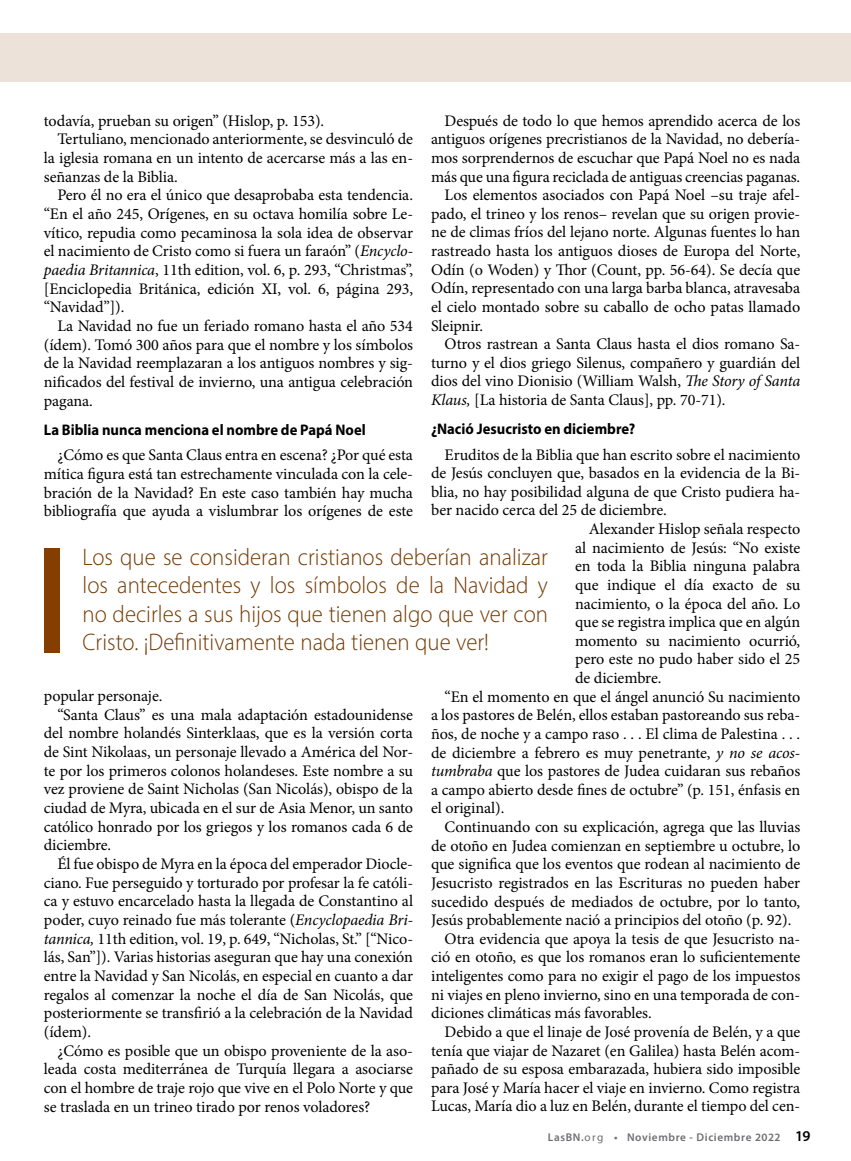
<style>
.page{position:relative;width:851px;height:1161px;background:#fff}
.page>*{position:absolute;margin:0;border:0;box-sizing:border-box;transform-origin:0 0}
.t1{font:300 24px/28.5px "Myriad Pro";color:#733900;text-align:justify;scale:.95 1}
.t2{font:16.2px/18.6px "Minion Pro";letter-spacing:-.005em;color:#000;text-align:justify}
.t3{font:700 15.3px "Myriad Pro";color:#000;scale:.95 1}
.t4{font:600 11.25px "Myriad Pro";letter-spacing:.05em;color:#6d6e71}
.s1{font-style:italic}
.s2{font-weight:400}
.s3{font-size:15px;color:#000}
</style>
<div class="page">
<div style="left:44px;top:548px;width:15px;height:105px;background:#833e00"></div>
<div style="left:0;top:33px;width:850px;height:48px;background:#ece2d9"></div>
<p class="t2" style="left:44px;top:111px;width:282px">todavía, prueban su origen” (Hislop, p. 153).</p>
<p class="t2" style="left:57px;top:130px;width:357px">Tertuliano, mencionado anteriormente, se desvinculó de</p>
<p class="t2" style="left:44px;top:149px;width:371px">la iglesia romana en un intento de acercarse más a las en-</p>
<p class="t2" style="left:44px;top:167px;width:135px">señanzas de la Biblia.</p>
<p class="t2" style="left:57px;top:186px;width:357px">Pero él no era el único que desaprobaba esta tendencia.</p>
<p class="t2" style="left:44px;top:205px;width:371px">“En el año 245, Orígenes, en su octava homilía sobre Le-</p>
<p class="t2" style="left:44px;top:223px;width:370px">vítico, repudia como pecaminosa la sola idea de observar</p>
<p class="t2" style="left:44px;top:242px;width:371px">el nacimiento de Cristo como si fuera un faraón” (<span class="s1">Encyclo-</span></p>
<p class="t2" style="left:44px;top:261px;width:371px"><span class="s1">paedia Britannica</span>, 11th edition, vol. 6, p. 293, “Christmas”,</p>
<p class="t2" style="left:44px;top:279px;width:371px">[Enciclopedia Británica, edición XI, vol. 6, página 293,</p>
<p class="t2" style="left:44px;top:298px;width:82px">“Navidad”]).</p>
<p class="t2" style="left:57px;top:317px;width:357px">La Navidad no fue un feriado romano hasta el año 534</p>
<p class="t2" style="left:44px;top:335px;width:371px">(ídem). Tomó 300 años para que el nombre y los símbolos</p>
<p class="t2" style="left:44px;top:354px;width:370px">de la Navidad reemplazaran a los antiguos nombres y sig-</p>
<p class="t2" style="left:44px;top:373px;width:371px">nificados del festival de invierno, una antigua celebración</p>
<p class="t2" style="left:44px;top:391px;width:51px">pagana.</p>
<p class="t3" style="left:44px;top:420px;width:340px">La Biblia nunca menciona el nombre de Papá Noel</p>
<p class="t2" style="left:44px;top:446px;width:371px;text-indent:13px">¿Cómo es que Santa Claus entra en escena? ¿Por qué esta mítica figura está tan estrechamente vinculada con la cele&shy;bración de la Navidad? En este caso también hay mucha bibliografía que ayuda a vislumbrar los orígenes de este</p>
<p class="t2" style="left:444px;top:111px;width:357px">Después de todo lo que hemos aprendido acerca de los</p>
<p class="t2" style="left:431px;top:130px;width:370px">antiguos orígenes precristianos de la Navidad, no debería-</p>
<p class="t2" style="left:431px;top:149px;width:370px">mos sorprendernos de escuchar que Papá Noel no es nada</p>
<p class="t2" style="left:431px;top:167px;width:370px">más que una figura reciclada de antiguas creencias paganas.</p>
<p class="t2" style="left:444px;top:186px;width:357px">Los elementos asociados con Papá Noel –su traje afel-</p>
<p class="t2" style="left:431px;top:204px;width:370px">pado, el trineo y los renos– revelan que su origen provie-</p>
<p class="t2" style="left:431px;top:223px;width:370px">ne de climas fríos del lejano norte. Algunas fuentes lo han</p>
<p class="t2" style="left:431px;top:242px;width:371px">rastreado hasta los antiguos dioses de Europa del Norte,</p>
<p class="t2" style="left:431px;top:260px;width:370px">Odín (o Woden) y Thor (Count, pp. 56-64). Se decía que</p>
<p class="t2" style="left:431px;top:279px;width:370px">Odín, representado con una larga barba blanca, atravesaba</p>
<p class="t2" style="left:431px;top:298px;width:370px">el cielo montado sobre su caballo de ocho patas llamado</p>
<p class="t2" style="left:431px;top:316px;width:54px">Sleipnir.</p>
<p class="t2" style="left:444px;top:335px;width:357px">Otros rastrean a Santa Claus hasta el dios romano Sa-</p>
<p class="t2" style="left:431px;top:353px;width:371px">turno y el dios griego Silenus, compañero y guardián del</p>
<p class="t2" style="left:431px;top:372px;width:370px">dios del vino Dionisio (William Walsh, <span class="s1">The Story of Santa</span></p>
<p class="t2" style="left:431px;top:391px;width:296px"><span class="s1">Klaus,</span> [La historia de Santa Claus], pp. 70-71).</p>
<p class="t3" style="left:431px;top:419px;width:216px">¿Nació Jesucristo en diciembre?</p>
<p class="t2" style="left:444px;top:445px;width:357px">Eruditos de la Biblia que han escrito sobre el nacimiento</p>
<p class="t2" style="left:431px;top:464px;width:370px">de Jesús concluyen que, basados en la evidencia de la Bi-</p>
<p class="t2" style="left:431px;top:482px;width:370px">blia, no hay posibilidad alguna de que Cristo pudiera ha-</p>
<p class="t2" style="left:431px;top:501px;width:237px">ber nacido cerca del 25 de diciembre.</p>
<p class="t2" style="left:588px;top:520px;width:213px">Alexander Hislop señala respecto</p>
<p class="t2" style="left:575px;top:538px;width:227px">al nacimiento de Jesús: “No existe</p>
<p class="t2" style="left:575px;top:557px;width:227px">en toda la Biblia ninguna palabra</p>
<p class="t2" style="left:575px;top:576px;width:227px">que indique el día exacto de su</p>
<p class="t2" style="left:575px;top:594px;width:226px">nacimiento, o la época del año. Lo</p>
<p class="t2" style="left:575px;top:613px;width:226px">que se registra implica que en algún</p>
<p class="t2" style="left:575px;top:631px;width:226px">momento su nacimiento ocurrió,</p>
<p class="t2" style="left:575px;top:650px;width:227px">pero este no pudo haber sido el 25</p>
<p class="t2" style="left:575px;top:669px;width:88px">de diciembre.</p>
<p class="t2" style="left:444px;top:687px;width:357px">“En el momento en que el ángel anunció Su nacimiento</p>
<p class="t2" style="left:431px;top:706px;width:370px">a los pastores de Belén, ellos estaban pastoreando sus reba-</p>
<p class="t2" style="left:431px;top:725px;width:370px">ños, de noche y a campo raso . . . El clima de Palestina . . .</p>
<p class="t2" style="left:431px;top:743px;width:370px">de diciembre a febrero es muy penetrante, <span class="s1">y no se acos-</span></p>
<p class="t2" style="left:431px;top:762px;width:370px"><span class="s1">tumbraba</span> que los pastores de Judea cuidaran sus rebaños</p>
<p class="t2" style="left:431px;top:780px;width:370px">a campo abierto desde fines de octubre” (p. 151, énfasis en</p>
<p class="t2" style="left:431px;top:799px;width:75px">el original).</p>
<p class="t2" style="left:444px;top:818px;width:357px">Continuando con su explicación, agrega que las lluvias</p>
<p class="t2" style="left:431px;top:836px;width:370px">de otoño en Judea comienzan en septiembre u octubre, lo</p>
<p class="t2" style="left:431px;top:855px;width:370px">que significa que los eventos que rodean al nacimiento de</p>
<p class="t2" style="left:431px;top:874px;width:370px">Jesucristo registrados en las Escrituras no pueden haber</p>
<p class="t2" style="left:431px;top:892px;width:370px">sucedido después de mediados de octubre, por lo tanto,</p>
<p class="t2" style="left:431px;top:911px;width:362px">Jesús probablemente nació a principios del otoño (p. 92).</p>
<p class="t2" style="left:444px;top:929px;width:357px">Otra evidencia que apoya la tesis de que Jesucristo na-</p>
<p class="t2" style="left:431px;top:948px;width:370px">ció en otoño, es que los romanos eran lo suficientemente</p>
<p class="t2" style="left:431px;top:967px;width:370px">inteligentes como para no exigir el pago de los impuestos</p>
<p class="t2" style="left:431px;top:985px;width:370px">ni viajes en pleno invierno, sino en una temporada de con-</p>
<p class="t2" style="left:431px;top:1004px;width:222px">diciones climáticas más favorables.</p>
<p class="t2" style="left:444px;top:1023px;width:357px">Debido a que el linaje de José provenía de Belén, y a que</p>
<p class="t2" style="left:431px;top:1041px;width:370px">tenía que viajar de Nazaret (en Galilea) hasta Belén acom-</p>
<p class="t2" style="left:431px;top:1060px;width:371px">pañado de su esposa embarazada, hubiera sido imposible</p>
<p class="t2" style="left:431px;top:1078px;width:370px">para José y María hacer el viaje en invierno. Como registra</p>
<p class="t2" style="left:431px;top:1097px;width:370px">Lucas, María dio a luz en Belén, durante el tiempo del cen-</p>
<h1 class="t1" style="left:82px;top:542px;width:491px">Los que se consideran cristianos deberían analizar los antecedentes y los símbolos de la Navidad y no decirles a sus hijos que tienen algo que ver con Cristo. ¡Definitivamente nada tienen que ver!</h1>
<p class="t2" style="left:44px;top:687px;width:120px">popular personaje.</p>
<p class="t2" style="left:57px;top:705px;width:357px">“Santa Claus” es una mala adaptación estadounidense</p>
<p class="t2" style="left:44px;top:724px;width:370px">del nombre holandés Sinterklaas, que es la versión corta</p>
<p class="t2" style="left:44px;top:743px;width:371px">de Sint Nikolaas, un personaje llevado a América del Nor-</p>
<p class="t2" style="left:44px;top:761px;width:371px">te por los primeros colonos holandeses. Este nombre a su</p>
<p class="t2" style="left:44px;top:780px;width:370px">vez proviene de Saint Nicholas (San Nicolás), obispo de la</p>
<p class="t2" style="left:44px;top:799px;width:371px">ciudad de Myra, ubicada en el sur de Asia Menor, un santo</p>
<p class="t2" style="left:44px;top:817px;width:370px">católico honrado por los griegos y los romanos cada 6 de</p>
<p class="t2" style="left:44px;top:836px;width:69px">diciembre.</p>
<p class="t2" style="left:57px;top:855px;width:357px">Él fue obispo de Myra en la época del emperador Diocle-</p>
<p class="t2" style="left:44px;top:873px;width:371px">ciano. Fue perseguido y torturado por profesar la fe católi-</p>
<p class="t2" style="left:44px;top:892px;width:371px">ca y estuvo encarcelado hasta la llegada de Constantino al</p>
<p class="t2" style="left:44px;top:911px;width:371px">poder, cuyo reinado fue más tolerante (<span class="s1">Encyclopaedia Bri-</span></p>
<p class="t2" style="left:44px;top:929px;width:371px"><span class="s1">tannica,</span> 11th edition, vol. 19, p. 649, “Nicholas, St.” [“Nico-</p>
<p class="t2" style="left:44px;top:948px;width:370px">lás, San”]). Varias historias aseguran que hay una conexión</p>
<p class="t2" style="left:44px;top:967px;width:371px">entre la Navidad y San Nicolás, en especial en cuanto a dar</p>
<p class="t2" style="left:44px;top:985px;width:371px">regalos al comenzar la noche el día de San Nicolás, que</p>
<p class="t2" style="left:44px;top:1004px;width:371px">posteriormente se transfirió a la celebración de la Navidad</p>
<p class="t2" style="left:44px;top:1023px;width:49px">(ídem).</p>
<p class="t2" style="left:57px;top:1041px;width:357px">¿Cómo es posible que un obispo proveniente de la aso-</p>
<p class="t2" style="left:44px;top:1060px;width:371px">leada costa mediterránea de Turquía llegara a asociarse</p>
<p class="t2" style="left:44px;top:1079px;width:371px">con el hombre de traje rojo que vive en el Polo Norte y que</p>
<p class="t2" style="left:44px;top:1097px;width:328px">se traslada en un trineo tirado por renos voladores?</p>
<p class="t4" style="left:548px;top:1130px;width:264px">LasBN.<span class="s2">org</span> • Noviembre - Diciembre 2022 <span class="s3">19</span></p>
</div>
